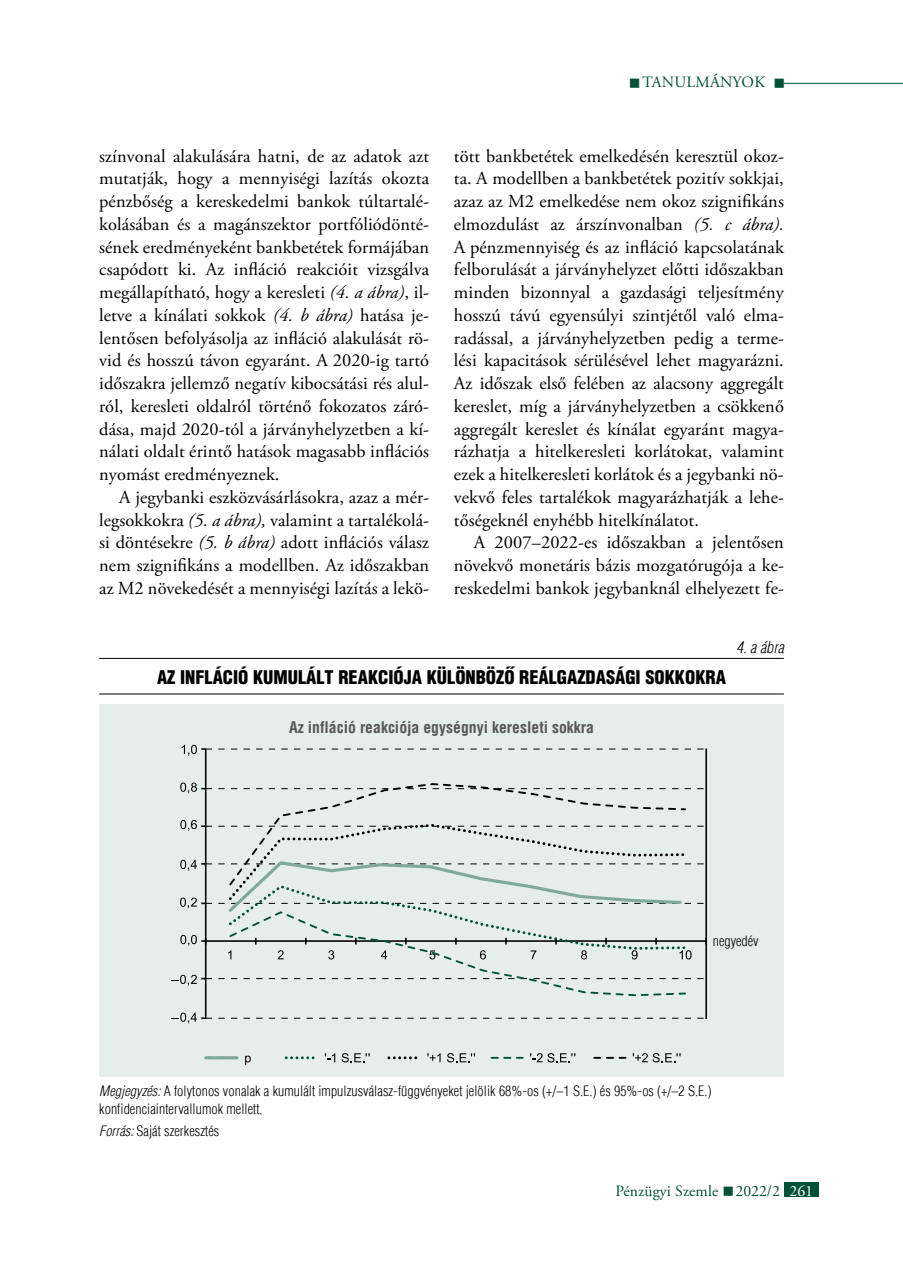
<style>
.page{position:relative;width:903px;height:1275px;background:#fff}
.page>*{position:absolute;margin:0;border:0;box-sizing:border-box;transform-origin:0 0}
.t1{font:18.38px/22.8px "Adobe Garamond Pro";letter-spacing:.005em;color:#000;text-align:justify}
.t2{font:900 condensed 18.38px "H Helvetica";color:#000}
.t3{font:700 condensed 15.75px "H Helvetica";color:#58585a}
.t4{font:15.75px "Adobe Garamond Pro";color:#005138}
.t5{font:15.75px "Adobe Garamond Pro";letter-spacing:.16em;color:#005138}
.t6{font:italic 300 condensed 15.75px "H Helvetica";color:#000}
.t7{font:300 condensed 14px/17.5px "H Helvetica";letter-spacing:.005em;color:#000}
.s1{font-style:italic}
.s2{color:#fff}
</style>
<div class="page">
<hr style="left:784px;top:83px;width:119px;height:1px;background:#005138">
<div style="left:784px;top:1182px;width:35px;height:15px;background:#005138"></div>
<hr style="left:99px;top:658px;width:685px;height:1px;background:#000">
<hr style="left:99px;top:694px;width:685px;height:1px;background:#000">
<div style="left:99px;top:704px;width:685px;height:372px;background:#e6eeeb"></div>
<hr style="left:205px;top:750px;width:1px;height:268px;background:#000">
<hr style="left:705px;top:749px;width:2px;height:269px;background:#000">
<svg style="left:286px;top:1056px;width:29px;height:3px"></svg>
<svg style="left:389px;top:1056px;width:29px;height:3px"></svg>
<svg style="left:491px;top:1057px;width:32px;height:2px"></svg>
<svg style="left:594px;top:1057px;width:31px;height:2px"></svg>
<hr style="left:206px;top:1056px;width:31px;height:3px;background:#80a89c">
<svg style="left:172px;top:1013px;width:534px;height:10px"></svg>
<svg style="left:180px;top:783px;width:526px;height:10px"></svg>
<svg style="left:182px;top:745px;width:524px;height:11px"></svg>
<svg style="left:245px;top:1056px;width:6px;height:9px"></svg>
<svg style="left:325px;top:1053px;width:10px;height:9px"></svg>
<svg style="left:342px;top:1053px;width:28px;height:9px"></svg>
<svg style="left:427px;top:1053px;width:14px;height:9px"></svg>
<svg style="left:447px;top:1053px;width:28px;height:9px"></svg>
<svg style="left:530px;top:1053px;width:45px;height:9px"></svg>
<svg style="left:633px;top:1053px;width:48px;height:9px"></svg>
<svg style="left:228px;top:783px;width:459px;height:37px"></svg>
<svg style="left:172px;top:820px;width:534px;height:177px"></svg>
<p class="t5" style="left:629px;top:73px;width:158px">■Tanulmányok ■</p>
<p class="t1" style="left:99px;top:145px;width:332px">színvonal alakulására hatni, de az adatok azt mutatják, hogy a mennyiségi lazítás okozta pénzbőség a kereskedelmi bankok túltartalé&shy;kolásában és a magánszektor portfóliódönté&shy;sének eredményeként bankbetétek formájában csapódott ki. Az infláció reakcióit vizsgálva megállapítható, hogy a keresleti <span class="s1">(4. a ábra)</span>, il&shy;letve a kínálati sokkok <span class="s1">(4. b ábra)</span> hatása je&shy;lentősen befolyásolja az infláció alakulását rö&shy;vid és hosszú távon egyaránt. A 2020-ig tartó időszakra jellemző negatív kibocsátási rés alul&shy;ról, keresleti oldalról történő fokozatos záró&shy;dása, majd 2020-tól a járványhelyzetben a kí&shy;nálati oldalt érintő hatások magasabb inflációs nyomást eredményeznek.</p>
<p class="t1" style="left:99px;top:486px;width:331px;text-indent:20px">A jegybanki eszközvásárlásokra, azaz a mér&shy;legsokkokra <span class="s1">(5. a ábra),</span> valamint a tartalékolá&shy;si döntésekre <span class="s1">(5. b ábra)</span> adott inflációs válasz nem szignifikáns a modellben. Az időszakban az M2 növekedését a mennyiségi lazítás a lekö-</p>
<p class="t1" style="left:454px;top:145px;width:332px">tött bankbetétek emelkedésén keresztül okoz&shy;ta. A modellben a bankbetétek pozitív sokkjai, azaz az M2 emelkedése nem okoz szignifikáns elmozdulást az árszínvonalban <span class="s1">(5. c ábra).<br></span>A pénzmennyiség és az infláció kapcsolatának felborulását a járványhelyzet előtti időszakban minden bizonnyal a gazdasági teljesítmény hosszú távú egyensúlyi szintjétől való elma&shy;radással, a járványhelyzetben pedig a terme&shy;lési kapacitások sérülésével lehet magyarázni.<br>Az időszak első felében az alacsony aggregált kereslet, míg a járványhelyzetben a csökkenő aggregált kereslet és kínálat egyaránt magya&shy;rázhatja a hitelkeresleti korlátokat, valamint ezek a hitelkeresleti korlátok és a jegybanki nö&shy;vekvő feles tartalékok magyarázhatják a lehe&shy;tőségeknél enyhébb hitelkínálatot.</p>
<p class="t1" style="left:454px;top:532px;width:331px;text-indent:20px">A 2007–2022-es időszakban a jelentősen növekvő monetáris bázis mozgatórugója a ke&shy;reskedelmi bankok jegybanknál elhelyezett fe-</p>
<p class="t6" style="left:736px;top:638px;width:49px">4. a ábra</p>
<p class="t2" style="left:157px;top:665px;width:119px">AZ INFLÁCIÓ KUMU</p>
<p class="t2" style="left:298px;top:665px;width:429px">LÁLT REAKCIÓJA KÜLÖNBÖZŐ REÁLGAZDASÁGI SOKKOKRA</p>
<p class="t3" style="left:289px;top:718px;width:306px">Az infláció reakciója egységnyi keresleti sokkra</p>
<p class="t7" style="left:713px;top:932px;width:47px">negyedév</p>
<p class="t7" style="left:99px;top:1082px;width:614px"><span class="s1">Megjegyzés:</span> A folytonos vonalak a kumulált impulzusválasz-függvényeket jelölik 68%-os (+/–1 S.E.) és 95%-os (+/–2 S.E.) konfidenciaintervallumok mellett.</p>
<p class="t7" style="left:99px;top:1122px;width:122px"><span class="s1">Forrás:</span> Saját szerkesztés</p>
<p class="t4" style="left:615px;top:1181px;width:199px">Pénzügyi Szemle ■ 2022/2 <span class="s2">261</span></p>
</div>
